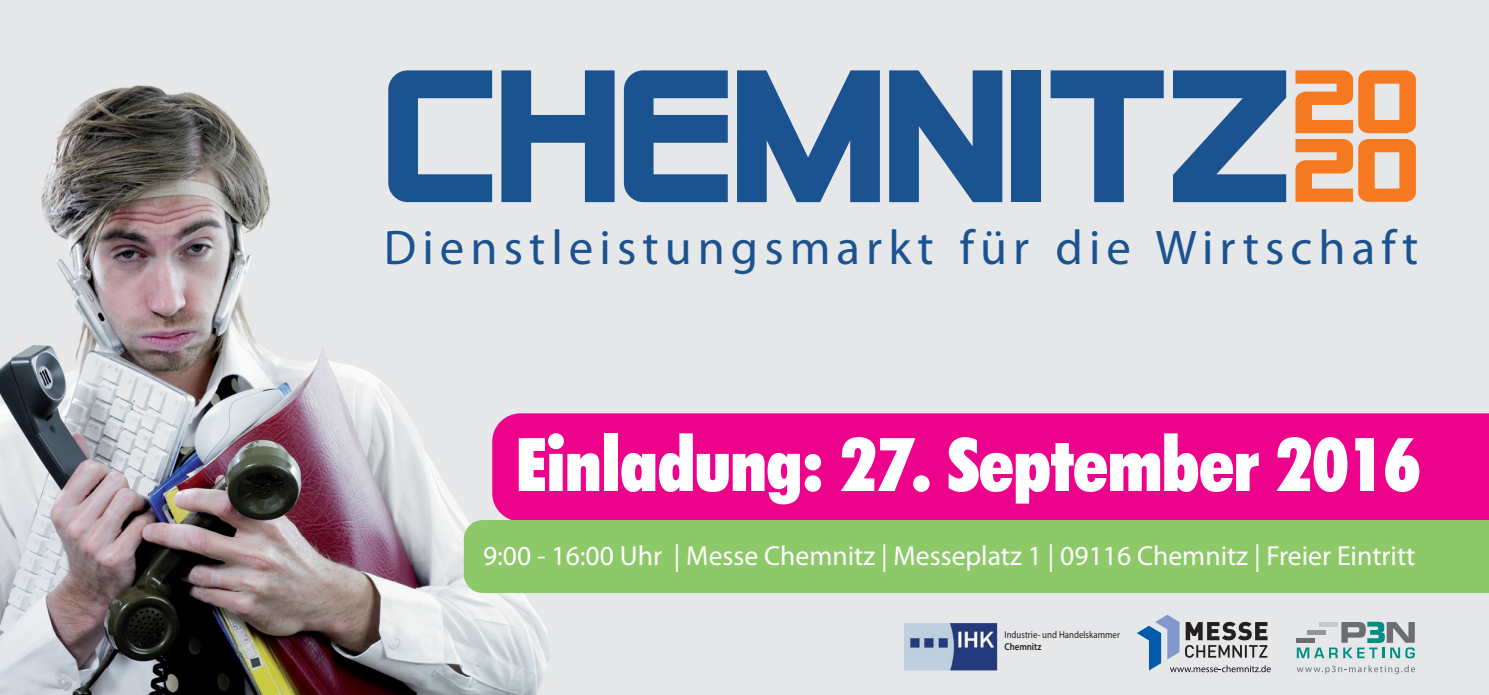
<style>
.page{position:relative;width:1489px;height:695px;background:#fff}
.page>*{position:absolute;margin:0;border:0;box-sizing:border-box;transform-origin:0 0}
.t1{font:900 condensed 74px "Futura BT";letter-spacing:-.01em;color:#fff}
.t2{font:48.75px "Myriad Pro";letter-spacing:.125em;color:#1a5390}
.t3{font:27.75px "Myriad Pro";color:#fff}
.t4{font:10px "Myriad Pro";color:#231f20;scale:.89 1}
.t5{font:600 10px "Myriad Pro";color:#231f20;scale:.89 1}
</style>
<div class="page">
<div style="left:0;top:0;width:1488px;height:694px;background:#e6e7e9"></div>
<img style="left:0;top:70px;width:559px;height:624px">
<div style="left:492px;top:413px;width:996px;height:107px;background:#ed028c"></div>
<div style="left:464px;top:520px;width:1024px;height:73px;background:#8dc968"></div>
<svg style="left:1296px;top:621px;width:118px;height:37px"></svg>
<hr style="left:1307px;top:630px;width:18px;height:4px;background:#939598">
<hr style="left:1319px;top:622px;width:18px;height:4px;background:#c7c8ca">
<svg style="left:1296px;top:665px;width:118px;height:9px"></svg>
<svg style="left:1137px;top:614px;width:133px;height:58px"></svg>
<img style="left:904px;top:623px;width:93px;height:47px">
<svg style="left:1295px;top:70px;width:57px;height:63px"></svg>
<svg style="left:1358px;top:70px;width:57px;height:63px"></svg>
<svg style="left:1295px;top:139px;width:57px;height:63px"></svg>
<svg style="left:1358px;top:139px;width:57px;height:63px"></svg>
<svg style="left:388px;top:70px;width:104px;height:132px"></svg>
<svg style="left:501px;top:70px;width:113px;height:132px"></svg>
<svg style="left:624px;top:70px;width:103px;height:132px"></svg>
<svg style="left:737px;top:70px;width:142px;height:132px"></svg>
<svg style="left:889px;top:70px;width:113px;height:132px"></svg>
<div style="left:1011px;top:70px;width:30px;height:132px;background:#1a5390"></div>
<svg style="left:1050px;top:70px;width:113px;height:132px"></svg>
<svg style="left:1173px;top:70px;width:113px;height:132px"></svg>
<h2 class="t2" style="left:384px;top:218px;width:1036px">Dienstleistungsmarkt für die Wirtschaft</h2>
<h1 class="t1" style="left:516px;top:419px;width:906px">Einladung: 27. September 2016</h1>
<p class="t3" style="left:483px;top:539px;width:933px">9:00 - 16:00 Uhr | Messe Chemnitz | Messeplatz 1 | 09116 Chemnitz | Freier Eintritt</p>
<p class="t4" style="left:1004px;top:628px;width:131px">Industrie- und Handelskammer</p>
<p class="t5" style="left:1004px;top:639px;width:43px">Chemnitz</p>
</div>
